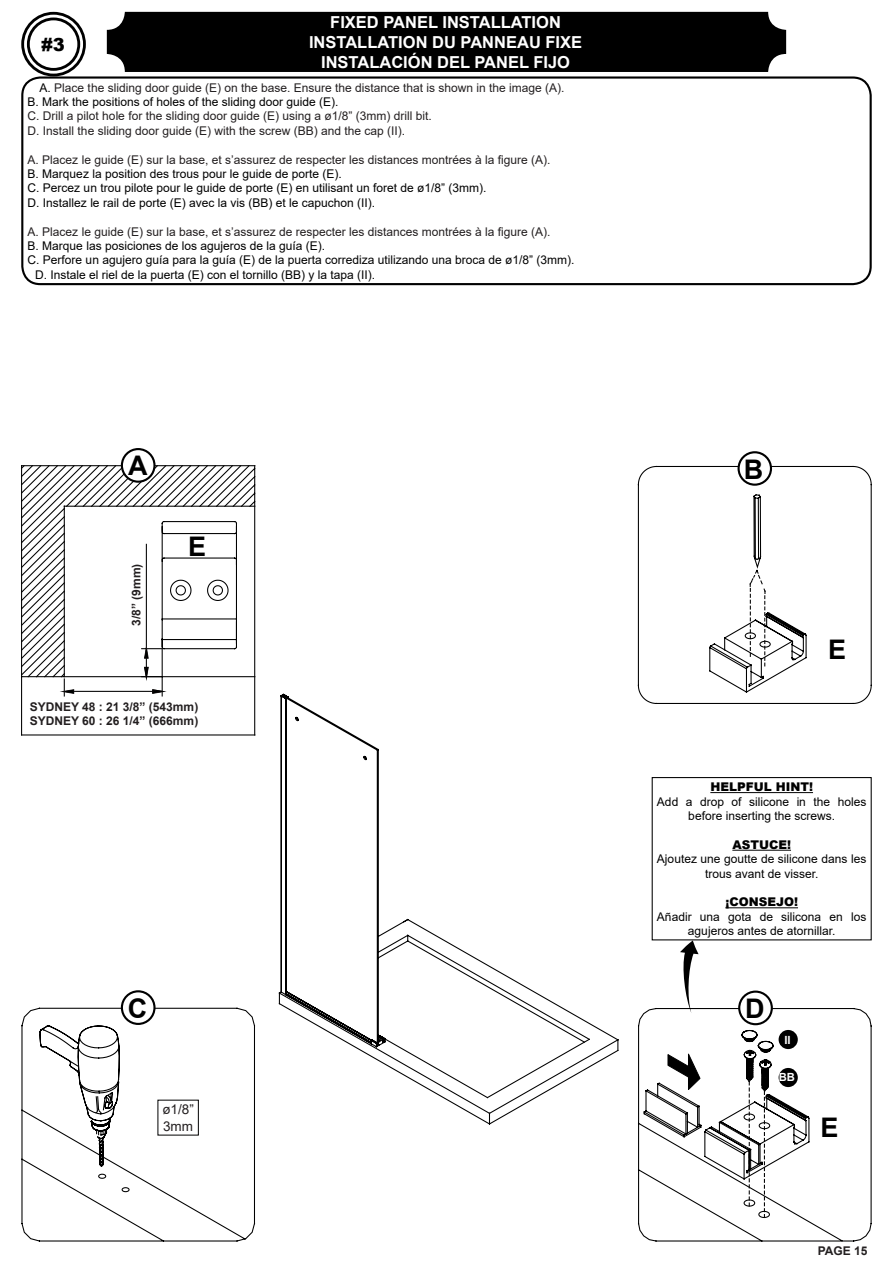
<style>
.page{position:relative;width:893px;height:1263px;background:#fff}
.page>*{position:absolute;margin:0;border:0;box-sizing:border-box;transform-origin:0 0}
.t1{font:700 27px "Arial";color:#000}
.t2{font:900 18px "Arial";color:#000}
.t3{font:700 16.5px "Arial";color:#fff}
.t4{font:13.5px "Arial";color:#231f20}
.t5{font:12px/14.4px "Arial";color:#000;text-align:center}
.t6{font:12px "Arial";color:#231f20}
.t7{font:700 12px "Arial";color:#231f20}
.t8{font:900 12px "Arial";color:#000}
.t9{font:700 11.25px "Arial";color:#fff}
.s1{color:#000}
</style>
<div class="page">
<svg style="left:21px;top:464px;width:235px;height:272px"></svg>
<svg style="left:21px;top:1007px;width:235px;height:235px"></svg>
<svg style="left:121px;top:1186px;width:9px;height:7px"></svg>
<div style="left:21px;top:12px;width:65px;height:64px;border:3px solid #000;border-radius:50%"></div>
<div style="left:27px;top:18px;width:53px;height:53px;border:3px solid #000;border-radius:50%"></div>
<div style="left:107px;top:12px;width:679px;height:60px;background:#000;border-radius:18px"></div>
<div style="left:122px;top:449px;width:32px;height:33px;background:#fff;border-radius:50%"></div>
<div style="left:121px;top:448px;width:35px;height:35px;border:2px solid #000;border-radius:50%"></div>
<div style="left:21px;top:76px;width:851px;height:209px;border:2px solid #000;border-radius:18px"></div>
<svg style="left:278px;top:693px;width:341px;height:432px"></svg>
<div style="left:158px;top:1100px;width:40px;height:35px;background:#fff"></div>
<div style="left:122px;top:991px;width:32px;height:33px;background:#fff;border-radius:50%"></div>
<div style="left:121px;top:990px;width:35px;height:35px;border:2px solid #000;border-radius:50%"></div>
<svg style="left:638px;top:1008px;width:234px;height:234px"></svg>
<svg style="left:680px;top:940px;width:19px;height:73px"></svg>
<div style="left:739px;top:992px;width:33px;height:32px;background:#fff;border-radius:50%"></div>
<div style="left:738px;top:990px;width:35px;height:35px;border:2px solid #000;border-radius:50%"></div>
<hr style="left:710px;top:792px;width:103px;height:1px;background:#000">
<hr style="left:732px;top:850px;width:59px;height:1px;background:#000">
<hr style="left:725px;top:907px;width:73px;height:1px;background:#000">
<svg style="left:667px;top:1029px;width:143px;height:188px"></svg>
<svg style="left:637px;top:465px;width:235px;height:239px"></svg>
<div style="left:739px;top:452px;width:32px;height:33px;background:#fff;border-radius:50%"></div>
<div style="left:737px;top:451px;width:35px;height:35px;border:2px solid #000;border-radius:50%"></div>
<svg style="left:744px;top:493px;width:27px;height:173px"></svg>
<p class="t2" style="left:41px;top:31px;width:25px">#3</p>
<p class="t3" style="left:330px;top:11px;width:232px">FIXED PANEL INSTALLATION</p>
<p class="t3" style="left:309px;top:30px;width:275px">INSTALLATION DU PANNEAU FIXE</p>
<p class="t3" style="left:321px;top:50px;width:251px">INSTALACIÓN DEL PANEL FIJO</p>
<p class="t6" style="left:40px;top:79px;width:526px"><span class="s1">A.</span> Place the sliding door guide (E) on the base. Ensure the distance that is shown in the image (A).</p>
<p class="t5" style="left:28px;top:94px;width:312px">B. Mark the positions of holes of the sliding door guide (E).</p>
<p class="t6" style="left:28px;top:108px;width:406px">C. Drill a pilot hole for the sliding door guide (E) using a ø1/8” (3mm) drill bit.</p>
<p class="t6" style="left:28px;top:122px;width:379px">D. Install the sliding door guide (E) with the screw (BB) and the cap (II).</p>
<p class="t6" style="left:28px;top:151px;width:524px">A. Placez le guide (E) sur la base, et s’assurez de respecter les distances montrées à la figure (A).</p>
<p class="t5" style="left:28px;top:166px;width:316px">B. Marquez la position des trous pour le guide de porte (E).</p>
<p class="t5" style="left:28px;top:181px;width:460px">C. Percez un trou pilote pour le guide de porte (E) en utilisant un foret de ø1/8” (3mm).</p>
<p class="t5" style="left:28px;top:195px;width:349px">D. Installez le rail de porte (E) avec la vis (BB) et le capuchon (II).</p>
<p class="t6" style="left:28px;top:223px;width:524px">A. Placez le guide (E) sur la base, et s’assurez de respecter les distances montrées à la figure (A).</p>
<p class="t5" style="left:28px;top:238px;width:299px">B. Marque las posiciones de los agujeros de la guía (E).</p>
<p class="t5" style="left:28px;top:253px;width:548px">C. Perfore un agujero guía para la guía (E) de la puerta corrediza utilizando una broca de ø1/8” (3mm).</p>
<p class="t5" style="left:35px;top:267px;width:342px">D. Instale el riel de la puerta (E) con el tornillo (BB) y la tapa (II).</p>
<p class="t1" style="left:128px;top:447px;width:21px">A</p>
<p class="t7" style="left:128px;top:626px;width:64px;rotate:-90deg">3/8” (9mm)</p>
<p class="t1" style="left:188px;top:528px;width:20px">E</p>
<p class="t7" style="left:30px;top:698px;width:170px">SYDNEY 48 : 21 3/8” (543mm)</p>
<p class="t7" style="left:30px;top:713px;width:170px">SYDNEY 60 : 26 1/4” (666mm)</p>
<p class="t1" style="left:128px;top:989px;width:21px">C</p>
<p class="t4" style="left:162px;top:1100px;width:33px">ø1/8”</p>
<p class="t4" style="left:163px;top:1116px;width:31px">3mm</p>
<p class="t1" style="left:744px;top:450px;width:21px">B</p>
<p class="t1" style="left:828px;top:631px;width:20px">E</p>
<p class="t8" style="left:710px;top:778px;width:104px">HELPFUL HINT!</p>
<p class="t5" style="left:657px;top:794px;width:211px">Add a drop of silicone in the holes before inserting the screws.</p>
<p class="t8" style="left:732px;top:836px;width:60px">ASTUCE!</p>
<p class="t5" style="left:657px;top:852px;width:211px">Ajoutez une goutte de silicone dans les trous avant de visser.</p>
<p class="t8" style="left:725px;top:893px;width:74px">¡CONSEJO!</p>
<p class="t5" style="left:657px;top:909px;width:211px">Añadir una gota de silicona en los agujeros antes de atornillar.</p>
<p class="t1" style="left:745px;top:989px;width:21px">D</p>
<p class="t9" style="left:784px;top:1032px;width:8px">II</p>
<p class="t9" style="left:779px;top:1069px;width:18px">BB</p>
<p class="t1" style="left:820px;top:1108px;width:20px">E</p>
<p class="t7" style="left:818px;top:1242px;width:51px">PAGE 15</p>
</div>
